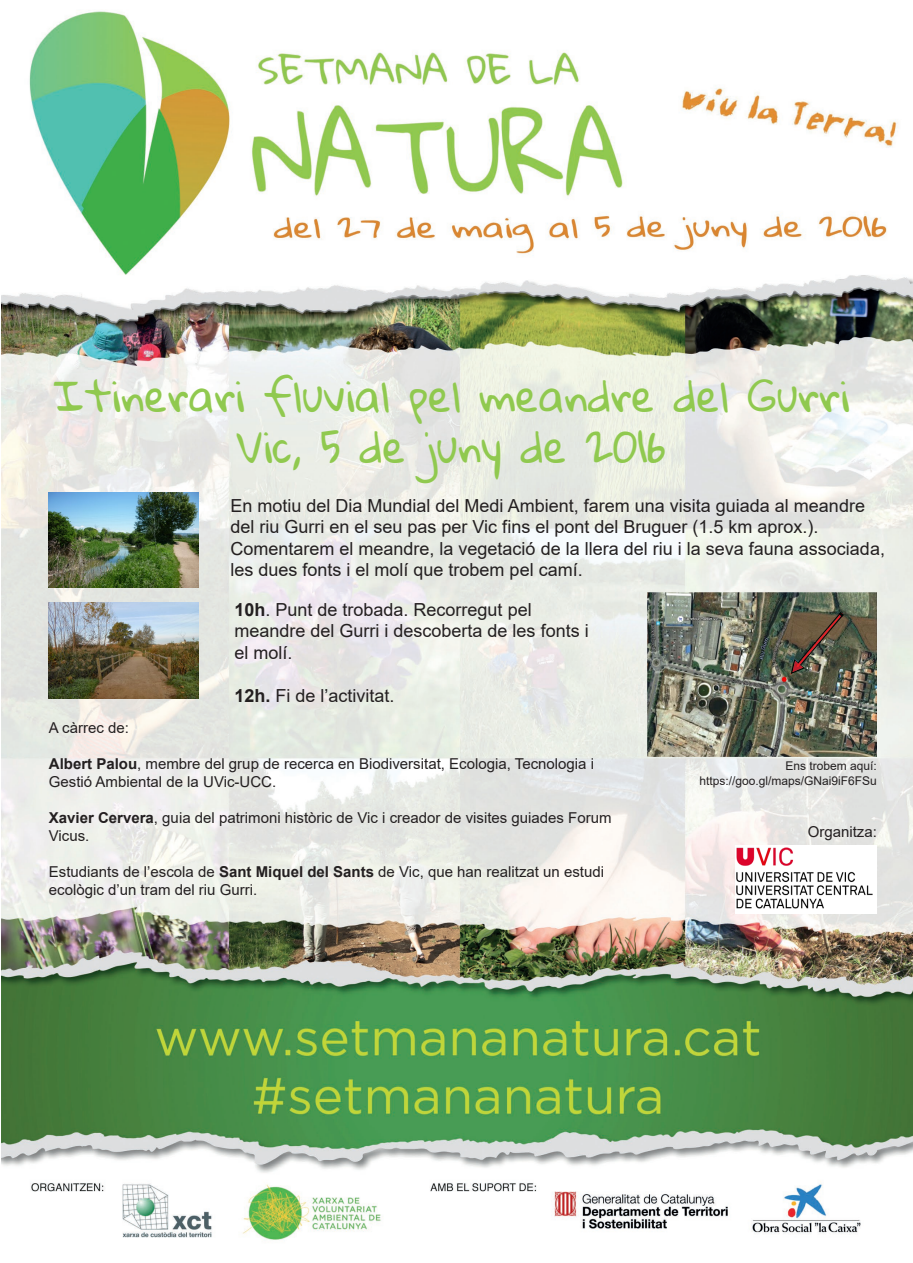
<style>
.page{position:relative;width:913px;height:1263px;background:#fff}
.page>*{position:absolute;margin:0;border:0;box-sizing:border-box;transform-origin:0 0}
.t1{font:42px/50.4px "Gloria Hallelujah";color:#90c94f;text-align:center}
.t2{font:18px/21.6px "Arial";color:#231f20}
.t3{font:15px/18px "Arial";color:#231f20}
.t4{font:12px/14.4px "Arial";color:#231f20;text-align:right}
.s1{font-weight:700}
</style>
<div class="page">
<img style="left:1px;top:11px;width:911px;height:1229px">
<img style="left:735px;top:845px;width:141px;height:68px">
<img style="left:49px;top:492px;width:149px;height:95px">
<img style="left:48px;top:603px;width:150px;height:95px">
<img style="left:648px;top:592px;width:229px;height:164px">
<img style="left:790px;top:612px;width:53px;height:62px">
<h1 class="t1" style="left:54px;top:373px;width:797px">Itinerari fluvial pel meandre del Gurri<br>Vic, 5 de juny de 2016</h1>
<p class="t2" style="left:230px;top:494px;width:656px">En motiu del Dia Mundial del Medi Ambient, farem una visita guiada al meandre del riu Gurri en el seu pas per Vic fins el pont del Bruguer (1.5 km aprox.).<br>Comentarem el meandre, la vegetació de la llera del riu i la seva fauna associada, les dues fonts i el molí que trobem pel camí.</p>
<p class="t2" style="left:234px;top:599px;width:356px"><span class="s1">10h</span>. Punt de trobada. Recorregut pel meandre del Gurri i descoberta de les fonts i el molí.</p>
<p class="t2" style="left:234px;top:685px;width:162px"><span class="s1">12h.</span> Fi de l’activitat.</p>
<p class="t3" style="left:49px;top:718px;width:82px">A càrrec de:</p>
<p class="t3" style="left:49px;top:754px;width:546px"><span class="s1">Albert Palou</span>, membre del grup de recerca en Biodiversitat, Ecologia, Tecnologia i<br>Gestió Ambiental de la UVic-UCC.</p>
<p class="t3" style="left:49px;top:808px;width:564px"><span class="s1">Xavier Cervera</span>, guia del patrimoni històric de Vic i creador de visites guiades Forum<br>Vicus.</p>
<p class="t3" style="left:49px;top:862px;width:556px">Estudiants de l’escola de <span class="s1">Sant Miquel del Sants</span> de Vic, que han realitzat un estudi ecològic d’un tram del riu Gurri.</p>
<p class="t4" style="left:699px;top:759px;width:179px">Ens trobem aquí: https://goo.gl/maps/GNai9iF6FSu</p>
<p class="t3" style="left:807px;top:823px;width:71px">Organitza:</p>
</div>
